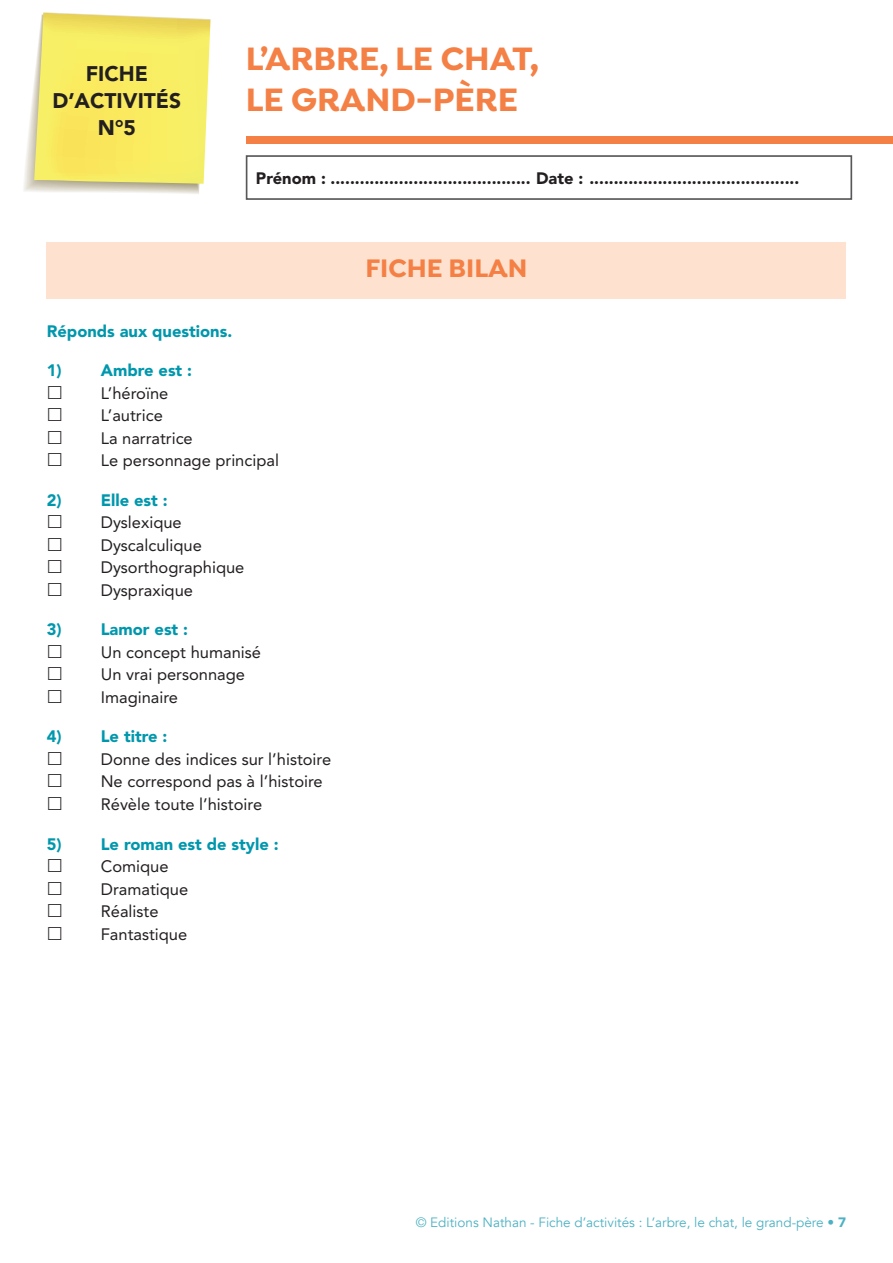
<style>
.page{position:relative;width:893px;height:1263px;background:#fff}
.page>*{position:absolute;margin:0;border:0;box-sizing:border-box;transform-origin:0 0}
.t1{font:700 34.5px/41.4px "Isidora";color:#f48045}
.t2{font:700 27px "Isidora";color:#f48045}
.t3{font:900 21px/27px "Avenir LT Std";color:#231f20;text-align:center}
.t4{font:16.5px/22.5px "Avenir LT Std";color:#231f20}
.t5{font:900 16.5px "Avenir LT Std";color:#231f20}
.t6{font:900 16.5px "Avenir LT Std";color:#0097ad}
.t7{font:13.5px "Avenir";color:#4cb1c3}
.s1{font-family:"Avenir LT Std";font-weight:900}
</style>
<div class="page">
<svg style="left:24px;top:12px;width:187px;height:182px;background:#f4e977"></svg>
<div style="left:246px;top:155px;width:606px;height:45px;border:2px solid #57585a"></div>
<div style="left:246px;top:136px;width:647px;height:8px;background:#f48045"></div>
<div style="left:47px;top:242px;width:799px;height:57px;background:#fee2cf"></div>
<p class="t3" style="left:52px;top:60px;width:130px">FICHE<br>D’ACTIVITÉS<br>N°5</p>
<h1 class="t1" style="left:246px;top:39px;width:295px">L’ARBRE, LE CHAT,<br>LE GRAND-PÈRE</h1>
<p class="t5" style="left:256px;top:168px;width:545px">Prénom : ......................................... Date : ...........................................</p>
<h2 class="t2" style="left:365px;top:251px;width:164px">FICHE BILAN</h2>
<p class="t6" style="left:47px;top:321px;width:187px">Réponds aux questions.</p>
<p class="t6" style="left:47px;top:360px;width:147px">1) Ambre est :</p>
<p class="t4" style="left:101px;top:382px;width:180px">L’héroïne<br>L’autrice<br>La narratrice<br>Le personnage principal</p>
<p class="t6" style="left:47px;top:490px;width:122px">2) Elle est :</p>
<p class="t4" style="left:101px;top:511px;width:145px">Dyslexique<br>Dyscalculique<br>Dysorthographique<br>Dyspraxique</p>
<p class="t6" style="left:47px;top:620px;width:143px">3) Lamor est :</p>
<p class="t4" style="left:101px;top:641px;width:162px">Un concept humanisé<br>Un vrai personnage<br>Imaginaire</p>
<p class="t6" style="left:47px;top:727px;width:122px">4) Le titre :</p>
<p class="t4" style="left:101px;top:748px;width:232px">Donne des indices sur l’histoire<br>Ne correspond pas à l’histoire<br>Révèle toute l’histoire</p>
<p class="t6" style="left:47px;top:834px;width:233px">5) Le roman est de style :</p>
<p class="t4" style="left:101px;top:855px;width:89px">Comique<br>Dramatique<br>Réaliste<br>Fantastique</p>
<p class="t7" style="left:416px;top:1214px;width:432px">© Editions Nathan - Fiche d’activités : L’arbre, le chat, le grand-père • <span class="s1">7</span></p>
</div>
